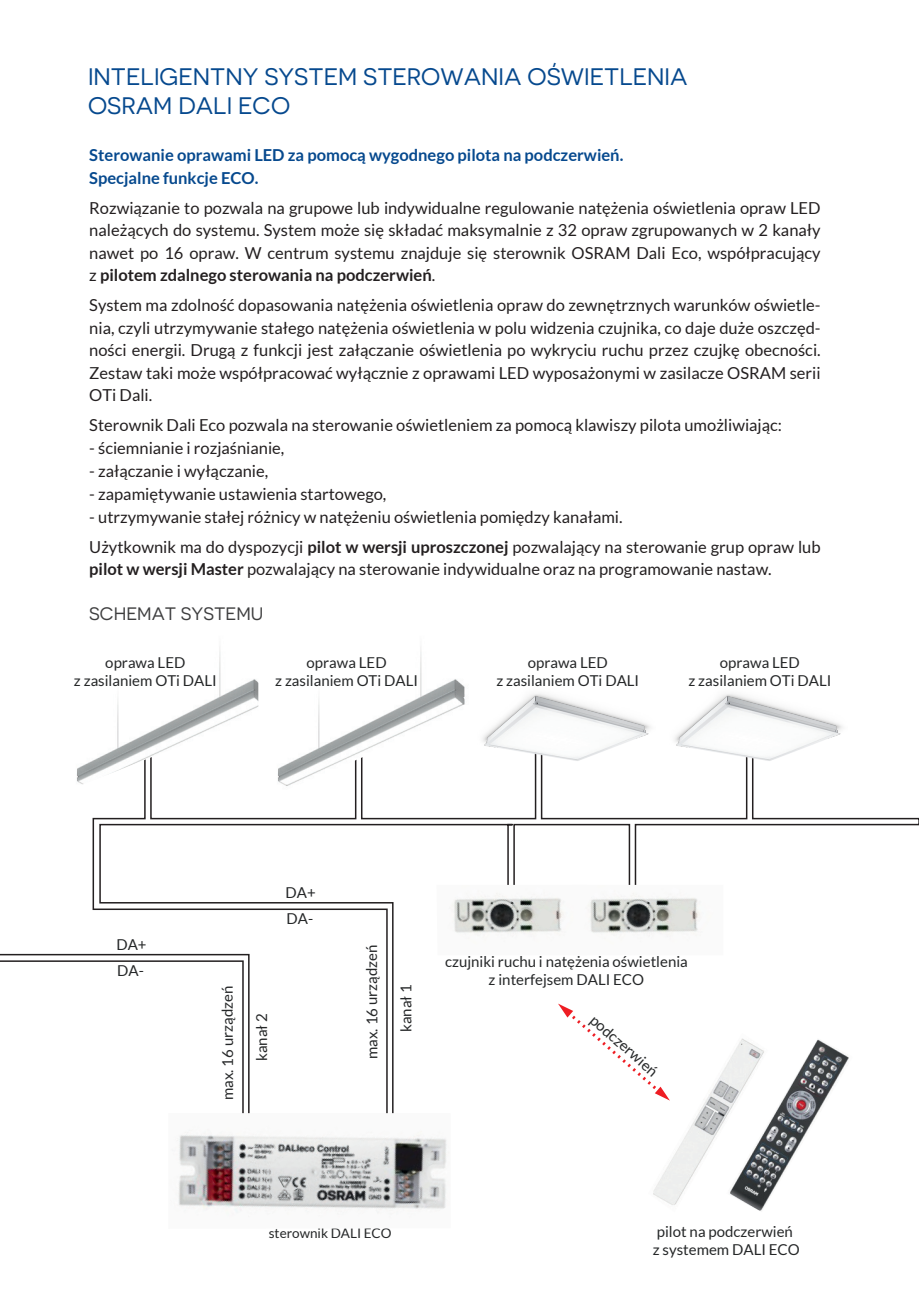
<style>
.page{position:relative;width:919px;height:1289px;background:#fff}
.page>*{position:absolute;margin:0;border:0;box-sizing:border-box;transform-origin:0 0}
.t1{font:23.85px/28.7px "Novecentosanswide";color:#06498e}
.t2{font:18px "Novecentosanswide";color:#3e3e3f}
.t3{font:16.5px/22.5px "Lato";color:#231f20;text-align:justify}
.t4{font:700 16.5px/22.5px "Lato";color:#06498e}
.t5{font:15px/18px "Lato";color:#252728;text-align:center}
.t6{font:13.5px "Lato";color:#252728}
.s1{font-weight:700}
</style>
<div class="page">
<svg style="left:92px;top:794px;width:826px;height:319px"></svg>
<img style="left:77px;top:647px;width:181px;height:147px">
<img style="left:669px;top:694px;width:178px;height:124px">
<img style="left:258px;top:647px;width:215px;height:155px">
<img style="left:477px;top:694px;width:178px;height:124px">
<svg style="left:558px;top:1003px;width:112px;height:97px"></svg>
<img style="left:768px;top:1037px;width:84px;height:162px">
<img style="left:648px;top:1032px;width:120px;height:179px">
<svg style="left:0;top:953px;width:250px;height:160px"></svg>
<img style="left:177px;top:1113px;width:270px;height:101px">
<img style="left:436px;top:884px;width:136px;height:71px">
<img style="left:572px;top:884px;width:151px;height:71px">
<h1 class="t1" style="left:88px;top:62px;width:601px">INTELIGENTNY SYSTEM STEROWANIA OŚWIETLENIA<br>OSRAM DALI ECO</h1>
<p class="t4" style="left:89px;top:144px;width:535px">Sterowanie oprawami LED za pomocą wygodnego pilota na podczerwień.<br>Specjalne funkcje ECO.</p>
<p class="t3" style="left:89px;top:196px;width:732px">Rozwiązanie to pozwala na grupowe lub indywidualne regulowanie natężenia oświetlenia opraw LED należących do systemu. System może się składać maksymalnie z 32 opraw zgrupowanych w 2 kanały nawet po 16 opraw. W centrum systemu znajduje się sterownik OSRAM Dali Eco, współpracujący z <span class="s1">pilotem zdalnego sterowania na podczerwień</span>.</p>
<p class="t3" style="left:89px;top:294px;width:732px">System ma zdolność dopasowania natężenia oświetlenia opraw do zewnętrznych warunków oświetle&shy;nia, czyli utrzymywanie stałego natężenia oświetlenia w polu widzenia czujnika, co daje duże oszczęd&shy;ności energii. Drugą z funkcji jest załączanie oświetlenia po wykryciu ruchu przez czujkę obecności.<br>Zestaw taki może współpracować wyłącznie z oprawami LED wyposażonymi w zasilacze OSRAM serii OTi Dali.</p>
<p class="t3" style="left:89px;top:414px;width:694px">Sterownik Dali Eco pozwala na sterowanie oświetleniem za pomocą klawiszy pilota umożliwiając:</p>
<p class="t3" style="left:89px;top:437px;width:197px">- ściemnianie i rozjaśnianie,</p>
<p class="t3" style="left:89px;top:459px;width:180px">- załączanie i wyłączanie,</p>
<p class="t3" style="left:89px;top:482px;width:298px">- zapamiętywanie ustawienia startowego,</p>
<p class="t3" style="left:89px;top:501px;width:732px;line-height:30px">- utrzymywanie stałej różnicy w natężeniu oświetlenia pomiędzy kanałami.<br>Użytkownik ma do dyspozycji <span class="s1">pilot w wersji uproszczonej</span> pozwalający na sterowanie grup opraw lub</p>
<p class="t3" style="left:89px;top:557px;width:684px"><span class="s1">pilot w wersji Master</span> pozwalający na sterowanie indywidualne oraz na programowanie nastaw.</p>
<p class="t2" style="left:89px;top:603px;width:175px">SCHEMAT SYSTEMU</p>
<p class="t5" style="left:74px;top:653px;width:144px">oprawa LED<br>z zasilaniem OTi DALI</p>
<p class="t5" style="left:275px;top:653px;width:144px">oprawa LED<br>z zasilaniem OTi DALI</p>
<p class="t5" style="left:688px;top:653px;width:144px">oprawa LED<br>z zasilaniem OTi DALI</p>
<p class="t5" style="left:496px;top:653px;width:144px">oprawa LED<br>z zasilaniem OTi DALI</p>
<p class="t5" style="left:285px;top:883px;width:32px">DA+</p>
<p class="t5" style="left:116px;top:931px;width:32px;line-height:25.5px;text-align:left">DA+<br>DA-</p>
<p class="t5" style="left:286px;top:909px;width:28px">DA-</p>
<p class="t5" style="left:218px;top:1100px;width:116px;rotate:-90deg">max. 16 urządzeń</p>
<p class="t5" style="left:252px;top:1061px;width:49px;rotate:-90deg">kanał 2</p>
<p class="t5" style="left:363px;top:1058px;width:116px;rotate:-90deg">max. 16 urządzeń</p>
<p class="t5" style="left:397px;top:1031px;width:49px;rotate:-90deg">kanał 1</p>
<p class="t5" style="left:445px;top:952px;width:244px">czujniki ruchu i natężenia oświetlenia z interfejsem DALI ECO</p>
<p class="t5" style="left:598px;top:1010px;width:86px;rotate:41deg">podczerwień</p>
<p class="t6" style="left:269px;top:1225px;width:124px">sterownik DALI ECO</p>
<p class="t5" style="left:652px;top:1222px;width:149px;text-align:left">pilot na podczerwień<br>z systemem DALI ECO</p>
</div>
